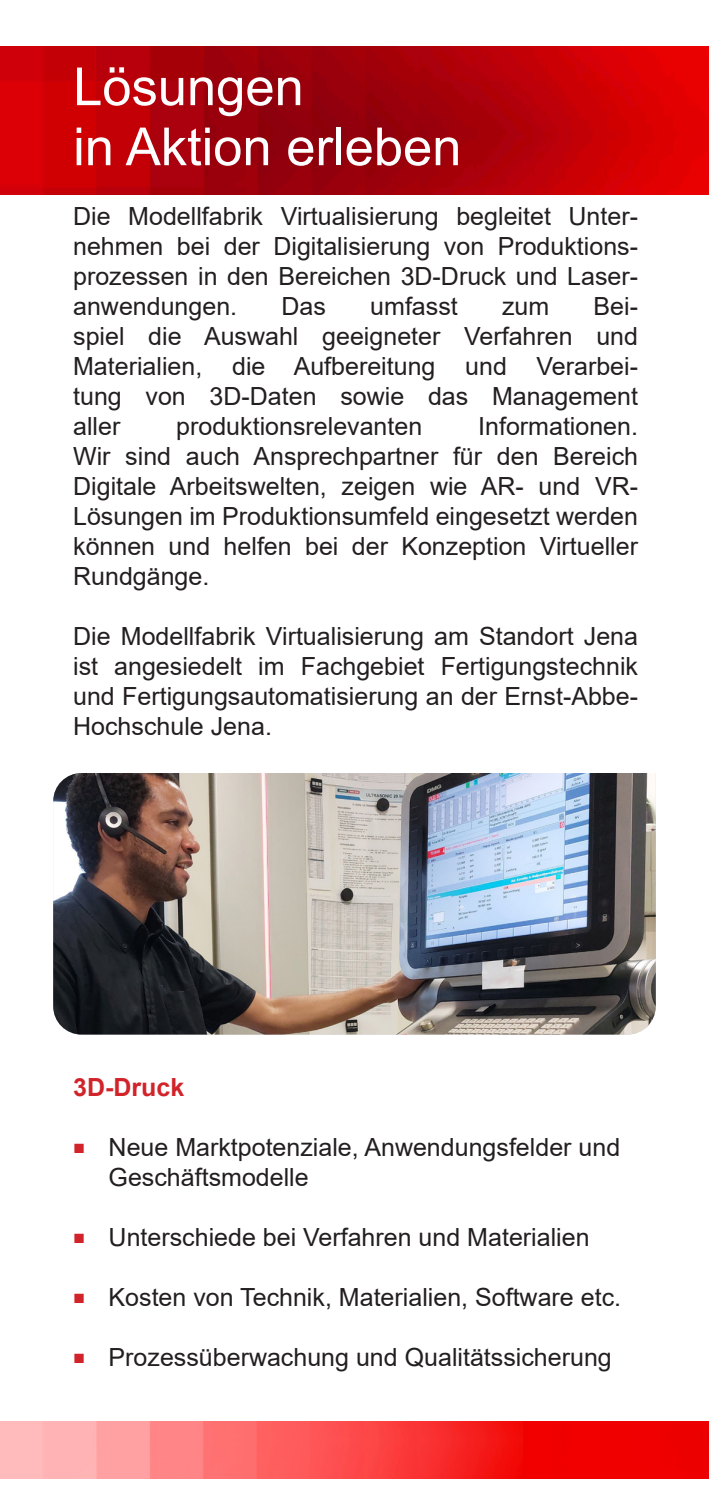
<style>
.page{position:relative;width:709px;height:1503px;background:#fff}
.page>*{position:absolute;margin:0;border:0;box-sizing:border-box;transform-origin:0 0}
.t1{font:52.5px/60px "Arial";color:#fff}
.t2{font:25px/30px "Arial";color:#231f20;text-align:justify}
.t3{font:700 25px "Arial";color:#d1232a}
.s1{font-size:20px;color:#d1232a}
</style>
<div class="page">
<img style="left:0;top:46px;width:709px;height:149px">
<img style="left:0;top:1421px;width:709px;height:57px">
<img style="left:53px;top:773px;width:603px;height:261px">
<h1 class="t1" style="left:73px;top:56px;width:390px">Lösungen<br>in Aktion erleben</h1>
<p class="t2" style="left:73px;top:201px;width:566px">Die Modellfabrik Virtualisierung begleitet Unter&shy;nehmen bei der Digitalisierung von Produktions&shy;prozessen in den Bereichen 3D-Druck und Laser&shy;anwendungen.</p>
<p class="t2" style="left:281px;top:291px;width:46px">Das</p>
<p class="t2" style="left:370px;top:291px;width:89px">umfasst</p>
<p class="t2" style="left:502px;top:291px;width:49px">zum</p>
<p class="t2" style="left:73px;top:291px;width:566px;text-indent:520px">Bei&shy;spiel die Auswahl geeigneter Verfahren und Materialien, die Aufbereitung und Verarbei&shy;tung von 3D-Daten sowie das Management aller</p>
<p class="t2" style="left:73px;top:411px;width:566px;text-indent:405px">Informationen.<br>Wir sind auch Ansprechpartner für den Bereich Digitale Arbeitswelten, zeigen wie AR- und VR-Lösungen im Produktionsumfeld eingesetzt werden können und helfen bei der Konzeption Virtueller Rundgänge.</p>
<p class="t2" style="left:73px;top:621px;width:566px">Die Modellfabrik Virtualisierung am Standort Jena ist angesiedelt im Fachgebiet Fertigungstechnik und Fertigungsautomatisierung an der Ernst-Abbe-Hochschule Jena.</p>
<p class="t2" style="left:176px;top:411px;width:247px">produktionsrelevanten</p>
<p class="t3" style="left:73px;top:1069px;width:113px">3D-Druck</p>
<p class="t2" style="left:109px;top:1131px;width:513px;text-indent:-35px"><span class="s1">■</span> Neue Marktpotenziale, Anwendungsfelder und<br>Geschäftsmodelle</p>
<p class="t2" style="left:73px;top:1221px;width:518px"><span class="s1">■</span> Unterschiede bei Verfahren und Materialien</p>
<p class="t2" style="left:73px;top:1281px;width:549px"><span class="s1">■</span> Kosten von Technik, Materialien, Software etc.</p>
<p class="t2" style="left:73px;top:1341px;width:540px"><span class="s1">■</span> Prozessüberwachung und Qualitätssicherung</p>
</div>
